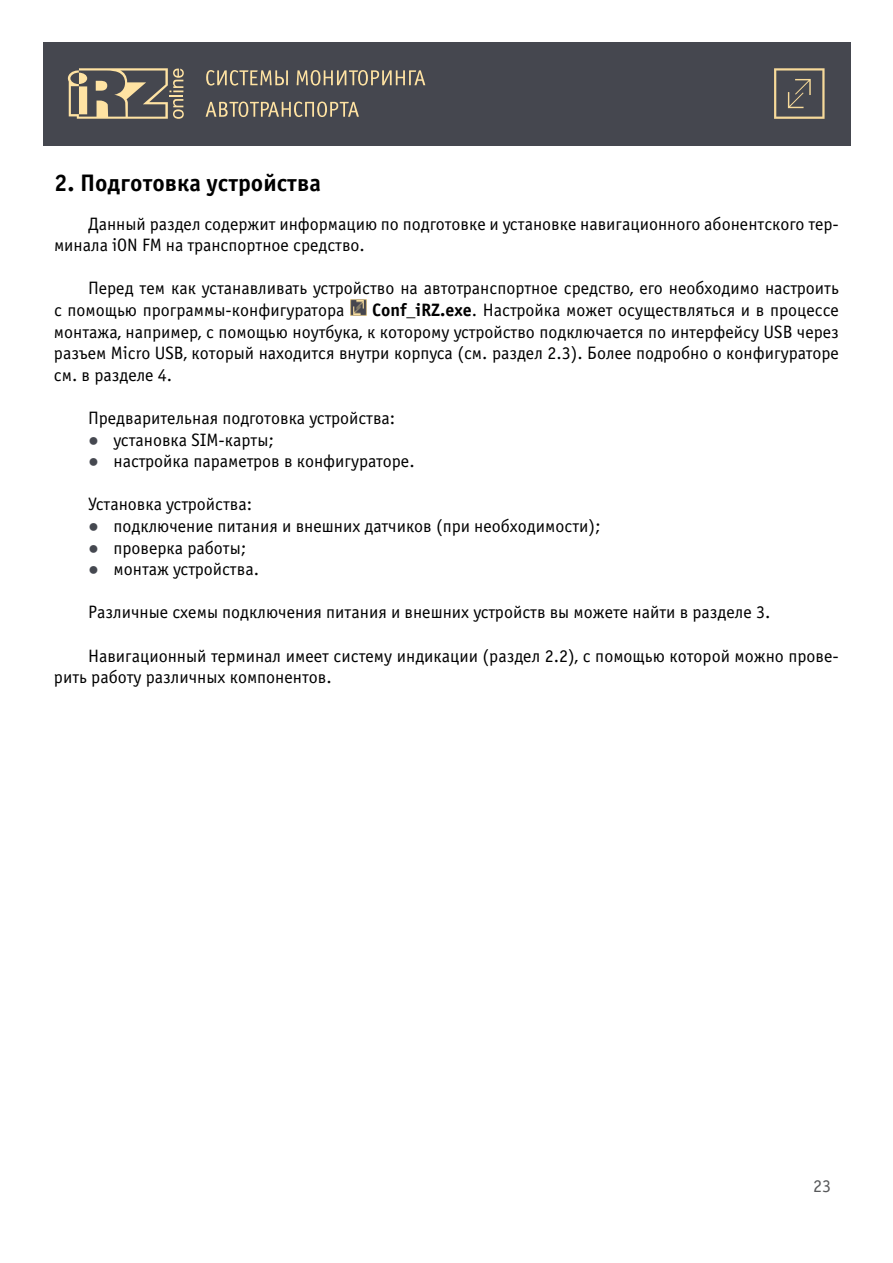
<style>
.page{position:relative;width:893px;height:1263px;background:#fff}
.page>*{position:absolute;margin:0;border:0;box-sizing:border-box;transform-origin:0 0}
.t1{font:700 24px "Officina Sans C";color:#000}
.t2{font:18px/21.6px "Officina Sans C";color:#000}
.t3{font:18px "Officina Sans C";color:#58595b}
.s1{font-weight:700}
.s2{font-family:"Arial";color:#454850}
</style>
<div class="page">
<div style="left:43px;top:42px;width:807px;height:103px;background:#45474f"></div>
<svg style="left:68px;top:68px;width:116px;height:51px"></svg>
<svg style="left:206px;top:70px;width:82px;height:16px"></svg>
<svg style="left:297px;top:70px;width:128px;height:16px"></svg>
<svg style="left:206px;top:102px;width:153px;height:15px"></svg>
<svg style="left:774px;top:68px;width:51px;height:51px"></svg>
<img style="left:350px;top:300px;width:16px;height:16px">
<h1 class="t1" style="left:54px;top:169px;width:268px">2. Подготовка устройства</h1>
<p class="t2" style="left:54px;top:213px;width:786px;text-indent:34px">Данный раздел содержит информацию по подготовке и установке навигационного абонентского тер&shy;минала iON FM на транспортное средство.</p>
<p class="t2" style="left:54px;top:278px;width:786px;text-indent:34px">Перед тем как устанавливать устройство на автотранспортное средство, его необходимо настроить с помощью программы-конфигуратора</p>
<p class="t2" style="left:54px;top:299px;width:786px;text-align:justify;text-indent:318px"><span class="s1">Conf_iRZ.exe</span>. Настройка может осуществляться и в процессе монтажа, например, с помощью ноутбука, к которому устройство подключается по интерфейсу USB через разъем Micro USB, который находится внутри корпуса (см. раздел 2.3). Более подробно о конфигураторе см. в разделе 4.</p>
<p class="t2" style="left:88px;top:407px;width:309px">Предварительная подготовка устройства:</p>
<p class="t2" style="left:88px;top:429px;width:187px"><span class="s2">●</span> установка SIM-карты;</p>
<p class="t2" style="left:88px;top:451px;width:328px"><span class="s2">●</span> настройка параметров в конфигураторе.</p>
<p class="t2" style="left:88px;top:494px;width:166px">Установка устройства:</p>
<p class="t2" style="left:88px;top:515px;width:514px"><span class="s2">●</span> подключение питания и внешних датчиков (при необходимости);</p>
<p class="t2" style="left:88px;top:537px;width:160px"><span class="s2">●</span> проверка работы;</p>
<p class="t2" style="left:88px;top:559px;width:172px"><span class="s2">●</span> монтаж устройства.</p>
<p class="t2" style="left:88px;top:602px;width:684px">Различные схемы подключения питания и внешних устройств вы можете найти в разделе 3.</p>
<p class="t2" style="left:54px;top:645px;width:786px;text-indent:34px">Навигационный терминал имеет систему индикации (раздел 2.2), с помощью которой можно прове&shy;рить работу различных компонентов.</p>
<p class="t3" style="left:813px;top:1176px;width:19px">23</p>
</div>
